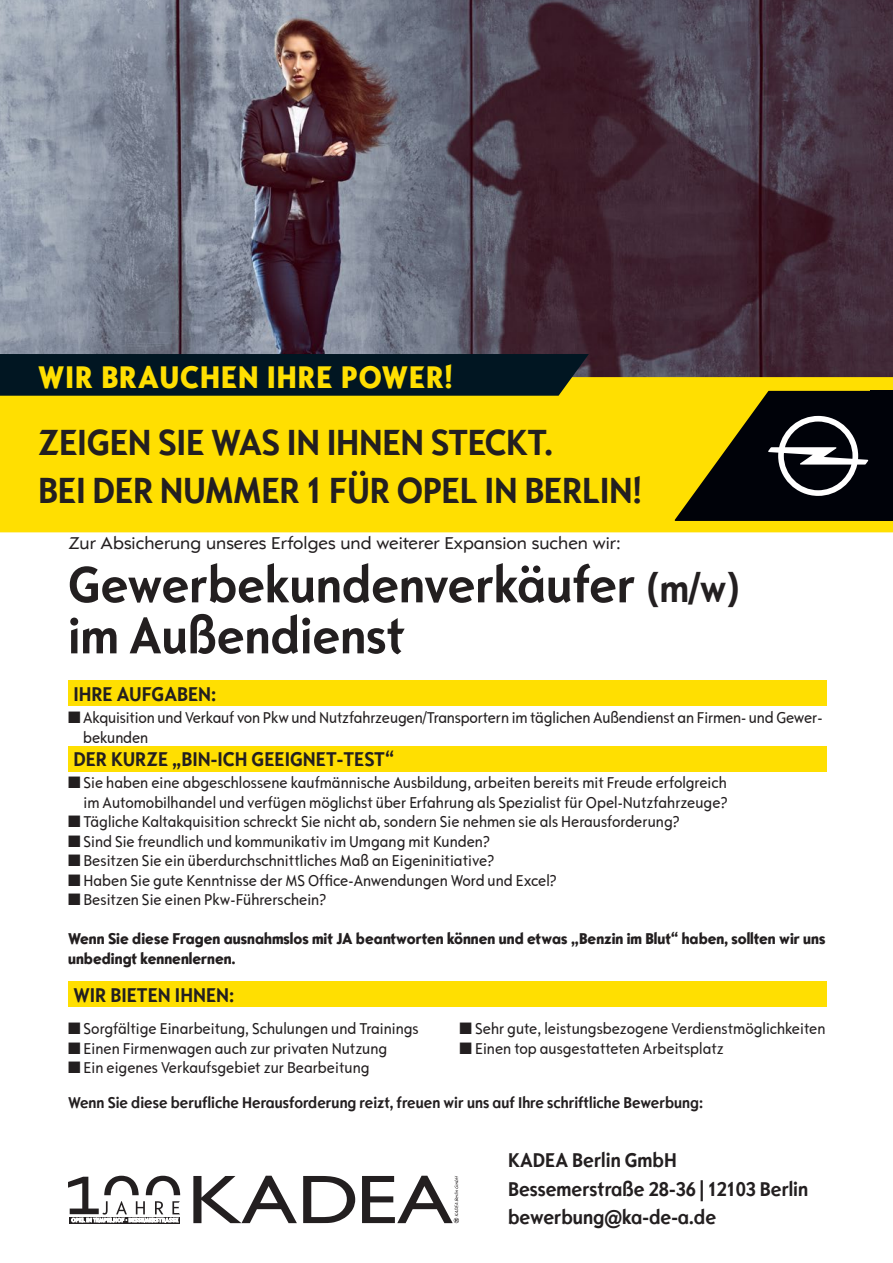
<style>
.page{position:relative;width:893px;height:1263px;background:#fff}
.page>*{position:absolute;margin:0;border:0;box-sizing:border-box;transform-origin:0 0}
.t1{font:700 53.55px "Opel Sans Condensed";color:#231f20}
.t2{font:700 38.4px/47.8px "Opel Sans Condensed";letter-spacing:-.01em;color:#231f20}
.t3{font:800 33px "Opel Sans Condensed";letter-spacing:.03em;color:#ffdf01}
.t4{font:700 21px "Opel Sans Condensed";color:#231f20}
.t5{font:18px "Opel Sans";color:#231f20}
.t6{font:condensed 16.5px/19.5px "Opel Sans";color:#231f20}
.t7{font:800 16.5px/19.5px "Opel Sans Condensed";color:#231f20}
.t8{font:700 16.5px "Opel Sans Condensed";color:#231f20}
.s1{font-size:40.95px}
</style>
<div class="page">
<img style="left:0;top:0;width:893px;height:377px">
<div style="left:68px;top:746px;width:758px;height:26px;background:#ffdf01"></div>
<div style="left:68px;top:982px;width:758px;height:25px;background:#ffdf01"></div>
<div style="left:68px;top:680px;width:758px;height:26px;background:#ffdf01"></div>
<svg style="left:68px;top:1176px;width:112px;height:47px"></svg>
<svg style="left:193px;top:1176px;width:266px;height:47px"></svg>
<div style="left:0;top:377px;width:893px;height:155px;background:#ffdf01"></div>
<div style="left:0;top:354px;width:589px;height:42px;background:#011622"></div>
<svg style="left:675px;top:391px;width:218px;height:130px;background:#494319"></svg>
<p class="t3" style="left:38px;top:357px;width:416px">WIR BRAUCHEN IHRE POWER!</p>
<p class="t2" style="left:38px;top:418px;width:605px">ZEIGEN SIE WAS IN IHNEN STECKT.<br>BEI DER NUMMER 1 FÜR OPEL IN BERLIN!</p>
<p class="t5" style="left:68px;top:532px;width:554px">Zur Absicherung unseres Erfolges und weiterer Expansion suchen wir:</p>
<p class="t1" style="left:68px;top:553px;width:673px">Gewerbekundenverkäufer <span class="s1">(m/w)</span></p>
<p class="t1" style="left:68px;top:604px;width:338px">im Außendienst</p>
<p class="t4" style="left:73px;top:681px;width:145px">IHRE AUFGABEN:</p>
<p class="t6" style="left:83px;top:708px;width:741px;text-indent:-15px">■ Akquisition und Verkauf von Pkw und Nutzfahrzeugen/Transportern im täglichen Außendienst an Firmen- und Gewer&shy;bekunden</p>
<p class="t4" style="left:73px;top:746px;width:322px">DER KURZE „BIN-ICH GEEIGNET-TEST“</p>
<p class="t6" style="left:68px;top:773px;width:661px;text-align:right">■ Sie haben eine abgeschlossene kaufmännische Ausbildung, arbeiten bereits mit Freude erfolgreich im Automobilhandel und verfügen möglichst über Erfahrung als Spezialist für Opel-Nutzfahrzeuge?</p>
<p class="t6" style="left:68px;top:812px;width:613px">■ Tägliche Kaltakquisition schreckt Sie nicht ab, sondern Sie nehmen sie als Herausforderung?</p>
<p class="t6" style="left:68px;top:831px;width:423px">■ Sind Sie freundlich und kommunikativ im Umgang mit Kunden?</p>
<p class="t6" style="left:68px;top:851px;width:427px">■ Besitzen Sie ein überdurchschnittliches Maß an Eigeninitiative?</p>
<p class="t6" style="left:68px;top:870px;width:490px">■ Haben Sie gute Kenntnisse der MS Office-Anwendungen Word und Excel?</p>
<p class="t6" style="left:68px;top:890px;width:259px">■ Besitzen Sie einen Pkw-Führerschein?</p>
<p class="t7" style="left:68px;top:929px;width:759px">Wenn Sie diese Fragen ausnahmslos mit JA beantworten können und etwas „Benzin im Blut“ haben, sollten wir uns unbedingt kennenlernen.</p>
<p class="t4" style="left:73px;top:983px;width:163px">WIR BIETEN IHNEN:</p>
<p class="t6" style="left:68px;top:1019px;width:352px">■ Sorgfältige Einarbeitung, Schulungen und Trainings</p>
<p class="t6" style="left:460px;top:1019px;width:367px">■ Sehr gute, leistungsbezogene Verdienstmöglichkeiten</p>
<p class="t6" style="left:68px;top:1038px;width:321px">■ Einen Firmenwagen auch zur privaten Nutzung</p>
<p class="t6" style="left:460px;top:1038px;width:266px">■ Einen top ausgestatteten Arbeitsplatz</p>
<p class="t6" style="left:68px;top:1058px;width:303px">■ Ein eigenes Verkaufsgebiet zur Bearbeitung</p>
<p class="t8" style="left:68px;top:1092px;width:637px">Wenn Sie diese berufliche Herausforderung reizt, freuen wir uns auf Ihre schriftliche Bewerbung:</p>
<p class="t4" style="left:508px;top:1147px;width:170px">KADEA Berlin GmbH</p>
<p class="t4" style="left:508px;top:1176px;width:302px">Bessemerstraße 28-36 | 12103 Berlin</p>
<p class="t4" style="left:508px;top:1204px;width:210px">bewerbung@ka-de-a.de</p>
</div>
